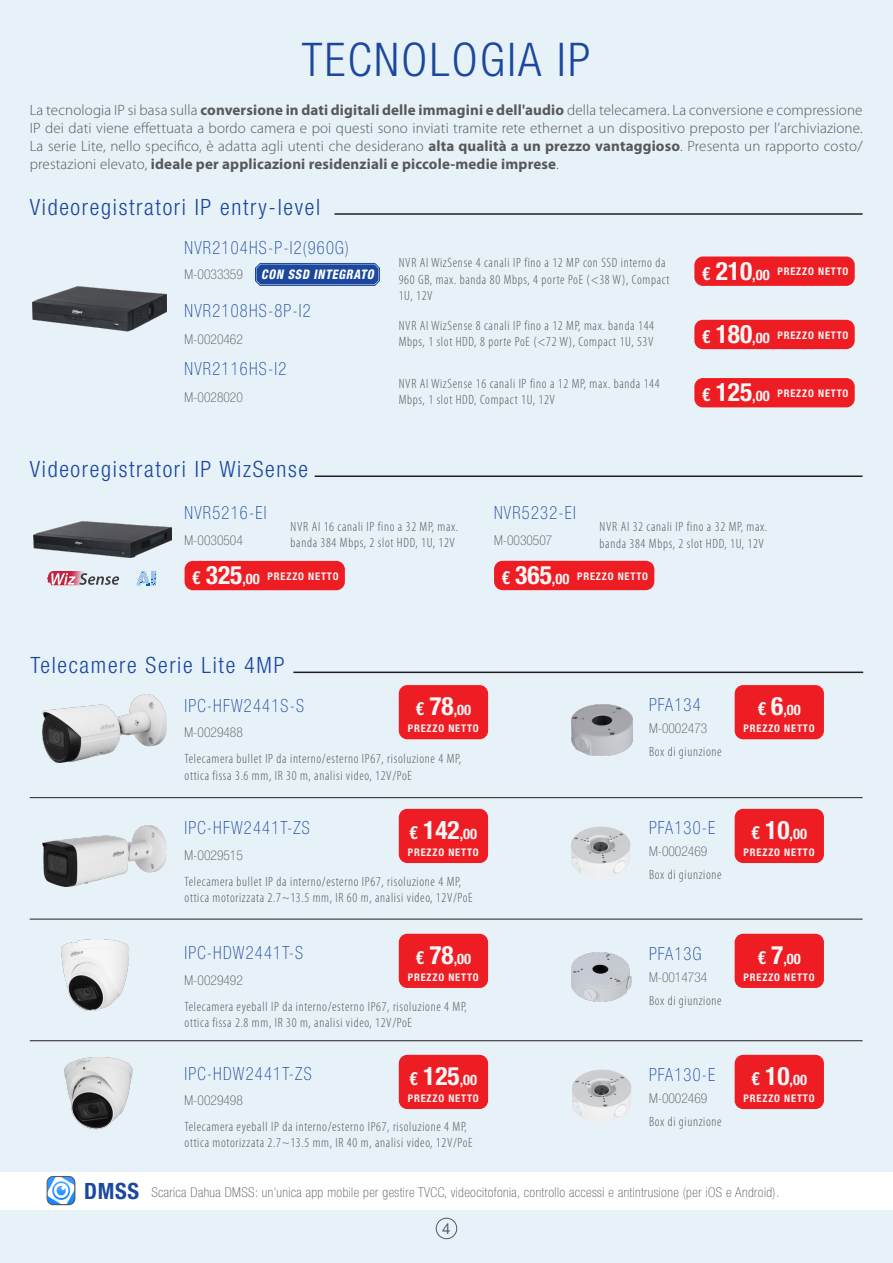
<style>
.page{position:relative;width:893px;height:1263px;background:#e7f1f8}
.page>*{position:absolute;margin:0;border:0;box-sizing:border-box;transform-origin:0 0}
.t1{font:300 condensed 46.5px "Helvetica Neue LT Pro";letter-spacing:.05em;color:#1b489e}
.t2{font:700 condensed 25.35px "Helvetica Neue LT Pro";color:#f7f7f7}
.t3{font:300 condensed 22.5px "Helvetica Neue LT Pro";letter-spacing:.075em;color:#1b489e}
.t4{font:100 condensed 18.15px "Helvetica Neue LT Pro";letter-spacing:.075em;color:#1b489e;scale:.91 1}
.t5{font:300 15px/18px "Myriad Pro";letter-spacing:.01em;color:#57585a;text-align:justify}
.t6{font:15px "Helvetica Neue LT Pro";color:#57585a}
.t7{font:700 condensed 14.55px "Helvetica Neue LT Pro";color:#f7f7f7}
.t8{font:300 condensed 13.5px/16.2px "Myriad Pro";letter-spacing:.05em;color:#57585a}
.t9{font:100 condensed 13.5px "Helvetica Neue LT Pro";color:#57585a}
.t10{font:100 condensed 13.5px "Helvetica Neue LT Pro";letter-spacing:.03em;color:#57585a}
.t11{font:italic 800 condensed 13.2px "Helvetica Neue LT Pro";letter-spacing:.06em;color:#fff;scale:.91 1}
.t12{font:700 condensed 10.5px "Helvetica Neue LT Pro";letter-spacing:.08em;color:#f7f7f7}
.s1{font-weight:700}
.s2{font-size:18.15px}
.s3{font-size:14.55px}
.s4{font-size:25.35px}
.s5{font-weight:700;font-size:22.5px;color:#1b489e}
</style>
<div class="page">
<hr style="left:334px;top:213px;width:529px;height:2px;background:#231f20">
<img style="left:43px;top:694px;width:123px;height:68px">
<img style="left:61px;top:940px;width:68px;height:70px">
<img style="left:64px;top:1057px;width:69px;height:73px">
<img style="left:43px;top:825px;width:123px;height:61px">
<img style="left:33px;top:287px;width:133px;height:45px">
<hr style="left:293px;top:671px;width:570px;height:2px;background:#231f20">
<div style="left:735px;top:685px;width:89px;height:54px;background:#ee1d23;border-radius:9px"></div>
<div style="left:735px;top:934px;width:89px;height:54px;background:#ee1d23;border-radius:9px"></div>
<div style="left:735px;top:809px;width:89px;height:54px;background:#ee1d23;border-radius:9px"></div>
<div style="left:735px;top:1055px;width:89px;height:54px;background:#ee1d23;border-radius:9px"></div>
<img style="left:571px;top:704px;width:61px;height:51px">
<img style="left:571px;top:952px;width:61px;height:50px">
<img style="left:571px;top:826px;width:60px;height:52px">
<img style="left:572px;top:1069px;width:60px;height:53px">
<hr style="left:30px;top:797px;width:833px;height:1px;background:#231f20">
<hr style="left:30px;top:1040px;width:833px;height:1px;background:#231f20">
<hr style="left:30px;top:919px;width:833px;height:1px;background:#231f20">
<svg style="left:255px;top:263px;width:125px;height:23px;background:#2852a3"></svg>
<div style="left:694px;top:257px;width:161px;height:29px;background:#ee1d23;border-radius:9px"></div>
<div style="left:694px;top:320px;width:161px;height:29px;background:#ee1d23;border-radius:9px"></div>
<hr style="left:315px;top:475px;width:548px;height:2px;background:#231f20">
<img style="left:33px;top:522px;width:139px;height:36px">
<svg style="left:137px;top:571px;width:20px;height:15px"></svg>
<svg style="left:47px;top:571px;width:72px;height:14px"></svg>
<div style="left:494px;top:561px;width:160px;height:29px;background:#ee1d23;border-radius:9px"></div>
<div style="left:185px;top:561px;width:160px;height:29px;background:#ee1d23;border-radius:9px"></div>
<div style="left:694px;top:378px;width:161px;height:29px;background:#ee1d23;border-radius:9px"></div>
<div style="left:399px;top:685px;width:89px;height:54px;background:#ee1d23;border-radius:9px"></div>
<div style="left:399px;top:809px;width:89px;height:54px;background:#ee1d23;border-radius:9px"></div>
<div style="left:399px;top:934px;width:89px;height:54px;background:#ee1d23;border-radius:9px"></div>
<div style="left:399px;top:1055px;width:89px;height:54px;background:#ee1d23;border-radius:9px"></div>
<div style="left:0;top:1172px;width:893px;height:37px;background:#fff"></div>
<img style="left:46px;top:1176px;width:30px;height:29px">
<div style="left:47px;top:1176px;width:28px;height:29px;border:1px solid #57585a;border-radius:6px"></div>
<p class="t1" style="left:302px;top:33px;width:290px">TECNOLOGIA IP</p>
<p class="t5" style="left:30px;top:100px;width:834px">La tecnologia IP si basa sulla <span class="s1">conversione in dati digitali delle immagini e dell'audio</span> della telecamera. La conversione e compressione IP dei dati viene effettuata a bordo camera e poi questi sono inviati tramite rete ethernet a un dispositivo preposto per l’archiviazione.<br>La serie Lite, nello specifico, è adatta agli utenti che desiderano <span class="s1">alta qualità a un prezzo vantaggioso</span>. Presenta un rapporto costo/ prestazioni elevato, <span class="s1">ideale per applicazioni residenziali e piccole-medie imprese</span>.</p>
<p class="t3" style="left:30px;top:194px;width:292px">Videoregistratori IP entry-level</p>
<p class="t4" style="left:185px;top:238px;width:182px">NVR2104HS-P-I2(960G)</p>
<p class="t8" style="left:399px;top:255px;width:272px">NVR AI WizSense 4 canali IP fino a 12 MP con SSD interno da<br>960 GB, max. banda 80 Mbps, 4 porte PoE (&lt;38 W), Compact<br>1U, 12V</p>
<p class="t11" style="left:261px;top:266px;width:125px">CON SSD INTEGRATO</p>
<p class="t2" style="left:702px;top:255px;width:69px"><span class="s2">€</span> 210<span class="s3">,00</span></p>
<p class="t12" style="left:777px;top:265px;width:73px">PREZZO NETTO</p>
<p class="t4" style="left:185px;top:301px;width:140px">NVR2108HS-8P-I2</p>
<p class="t9" style="left:185px;top:331px;width:60px">M-0020462</p>
<p class="t9" style="left:185px;top:267px;width:60px">M-0033359</p>
<p class="t8" style="left:399px;top:317px;width:257px">NVR AI WizSense 8 canali IP fino a 12 MP, max. banda 144<br>Mbps, 1 slot HDD, 8 porte PoE (&lt;72 W), Compact 1U, 53V</p>
<p class="t2" style="left:702px;top:319px;width:69px"><span class="s2">€</span> 180<span class="s3">,00</span></p>
<p class="t12" style="left:777px;top:329px;width:73px">PREZZO NETTO</p>
<p class="t4" style="left:185px;top:359px;width:113px">NVR2116HS-I2</p>
<p class="t9" style="left:185px;top:390px;width:60px">M-0028020</p>
<p class="t3" style="left:30px;top:456px;width:280px">Videoregistratori IP WizSense</p>
<p class="t8" style="left:399px;top:375px;width:262px">NVR AI WizSense 16 canali IP fino a 12 MP, max. banda 144<br>Mbps, 1 slot HDD, Compact 1U, 12V</p>
<p class="t2" style="left:702px;top:377px;width:69px"><span class="s2">€</span> 125<span class="s3">,00</span></p>
<p class="t12" style="left:777px;top:387px;width:73px">PREZZO NETTO</p>
<p class="t4" style="left:185px;top:503px;width:91px">NVR5216-EI</p>
<p class="t9" style="left:185px;top:533px;width:60px">M-0030504</p>
<p class="t8" style="left:291px;top:518px;width:169px">NVR AI 16 canali IP fino a 32 MP, max. banda 384 Mbps, 2 slot HDD, 1U, 12V</p>
<p class="t4" style="left:494px;top:502px;width:91px">NVR5232-EI</p>
<p class="t9" style="left:494px;top:533px;width:60px">M-0030507</p>
<p class="t8" style="left:600px;top:519px;width:169px">NVR AI 32 canali IP fino a 32 MP, max. banda 384 Mbps, 2 slot HDD, 1U, 12V</p>
<p class="t2" style="left:192px;top:560px;width:69px"><span class="s2">€</span> 325<span class="s3">,00</span></p>
<p class="t12" style="left:268px;top:570px;width:73px">PREZZO NETTO</p>
<p class="t2" style="left:501px;top:560px;width:69px"><span class="s2">€</span> 365<span class="s3">,00</span></p>
<p class="t12" style="left:577px;top:570px;width:73px">PREZZO NETTO</p>
<p class="t3" style="left:30px;top:652px;width:256px">Telecamere Serie Lite 4MP</p>
<p class="t4" style="left:185px;top:695px;width:133px">IPC-HFW2441S-S</p>
<p class="t9" style="left:185px;top:725px;width:60px">M-0029488</p>
<p class="t7" style="left:415px;top:701px;width:57px"><span class="s2">€</span> <span class="s4">78</span>,00</p>
<p class="t12" style="left:408px;top:722px;width:73px">PREZZO NETTO</p>
<p class="t4" style="left:649px;top:695px;width:58px">PFA134</p>
<p class="t9" style="left:649px;top:721px;width:60px">M-0002473</p>
<p class="t7" style="left:757px;top:701px;width:45px"><span class="s2">€</span> <span class="s4">6</span>,00</p>
<p class="t12" style="left:744px;top:722px;width:73px">PREZZO NETTO</p>
<p class="t8" style="left:185px;top:751px;width:278px">Telecamera bullet IP da interno/esterno IP67, risoluzione 4 MP, ottica fissa 3.6 mm, IR 30 m, analisi video, 12V/PoE</p>
<p class="t8" style="left:649px;top:743px;width:74px">Box di giunzione</p>
<p class="t4" style="left:185px;top:818px;width:139px">IPC-HFW2441T-ZS</p>
<p class="t9" style="left:185px;top:848px;width:60px">M-0029515</p>
<p class="t2" style="left:409px;top:814px;width:69px"><span class="s2">€</span> 142<span class="s3">,00</span></p>
<p class="t12" style="left:408px;top:846px;width:73px">PREZZO NETTO</p>
<p class="t4" style="left:649px;top:818px;width:74px">PFA130-E</p>
<p class="t9" style="left:649px;top:844px;width:60px">M-0002469</p>
<p class="t7" style="left:751px;top:825px;width:57px"><span class="s2">€</span> <span class="s4">10</span>,00</p>
<p class="t12" style="left:744px;top:846px;width:73px">PREZZO NETTO</p>
<p class="t8" style="left:185px;top:873px;width:278px">Telecamera bullet IP da interno/esterno IP67, risoluzione 4 MP,</p>
<p class="t8" style="left:185px;top:889px;width:290px">ottica motorizzata 2.7~13.5 mm, IR 60 m, analisi video, 12V/PoE</p>
<p class="t8" style="left:649px;top:867px;width:74px">Box di giunzione</p>
<p class="t4" style="left:185px;top:943px;width:132px">IPC-HDW2441T-S</p>
<p class="t9" style="left:185px;top:972px;width:60px">M-0029492</p>
<p class="t7" style="left:415px;top:950px;width:57px"><span class="s2">€</span> <span class="s4">78</span>,00</p>
<p class="t12" style="left:408px;top:971px;width:73px">PREZZO NETTO</p>
<p class="t4" style="left:649px;top:943px;width:59px">PFA13G</p>
<p class="t9" style="left:649px;top:969px;width:60px">M-0014734</p>
<p class="t7" style="left:757px;top:950px;width:45px"><span class="s2">€</span> <span class="s4">7</span>,00</p>
<p class="t12" style="left:744px;top:971px;width:73px">PREZZO NETTO</p>
<p class="t8" style="left:185px;top:998px;width:284px">Telecamera eyeball IP da interno/esterno IP67, risoluzione 4 MP,</p>
<p class="t8" style="left:185px;top:1014px;width:229px">ottica fissa 2.8 mm, IR 30 m, analisi video, 12V/PoE</p>
<p class="t8" style="left:649px;top:992px;width:74px">Box di giunzione</p>
<p class="t4" style="left:185px;top:1063px;width:141px">IPC-HDW2441T-ZS</p>
<p class="t9" style="left:185px;top:1093px;width:60px">M-0029498</p>
<p class="t2" style="left:409px;top:1060px;width:69px"><span class="s2">€</span> 125<span class="s3">,00</span></p>
<p class="t12" style="left:408px;top:1092px;width:73px">PREZZO NETTO</p>
<p class="t4" style="left:649px;top:1065px;width:74px">PFA130-E</p>
<p class="t9" style="left:649px;top:1091px;width:60px">M-0002469</p>
<p class="t7" style="left:751px;top:1071px;width:57px"><span class="s2">€</span> <span class="s4">10</span>,00</p>
<p class="t12" style="left:744px;top:1092px;width:73px">PREZZO NETTO</p>
<p class="t8" style="left:185px;top:1118px;width:284px">Telecamera eyeball IP da interno/esterno IP67, risoluzione 4 MP,</p>
<p class="t8" style="left:185px;top:1135px;width:290px">ottica motorizzata 2.7~13.5 mm, IR 40 m, analisi video, 12V/PoE</p>
<p class="t8" style="left:649px;top:1113px;width:74px">Box di giunzione</p>
<p class="t10" style="left:84px;top:1185px;width:696px"><span class="s5">DMSS</span> Scarica Dahua DMSS: un'unica app mobile per gestire TVCC, videocitofonia, controllo accessi e antintrusione (per iOS e Android).</p>
<p class="t6" style="left:442px;top:1219px;width:10px">4</p>
</div>
